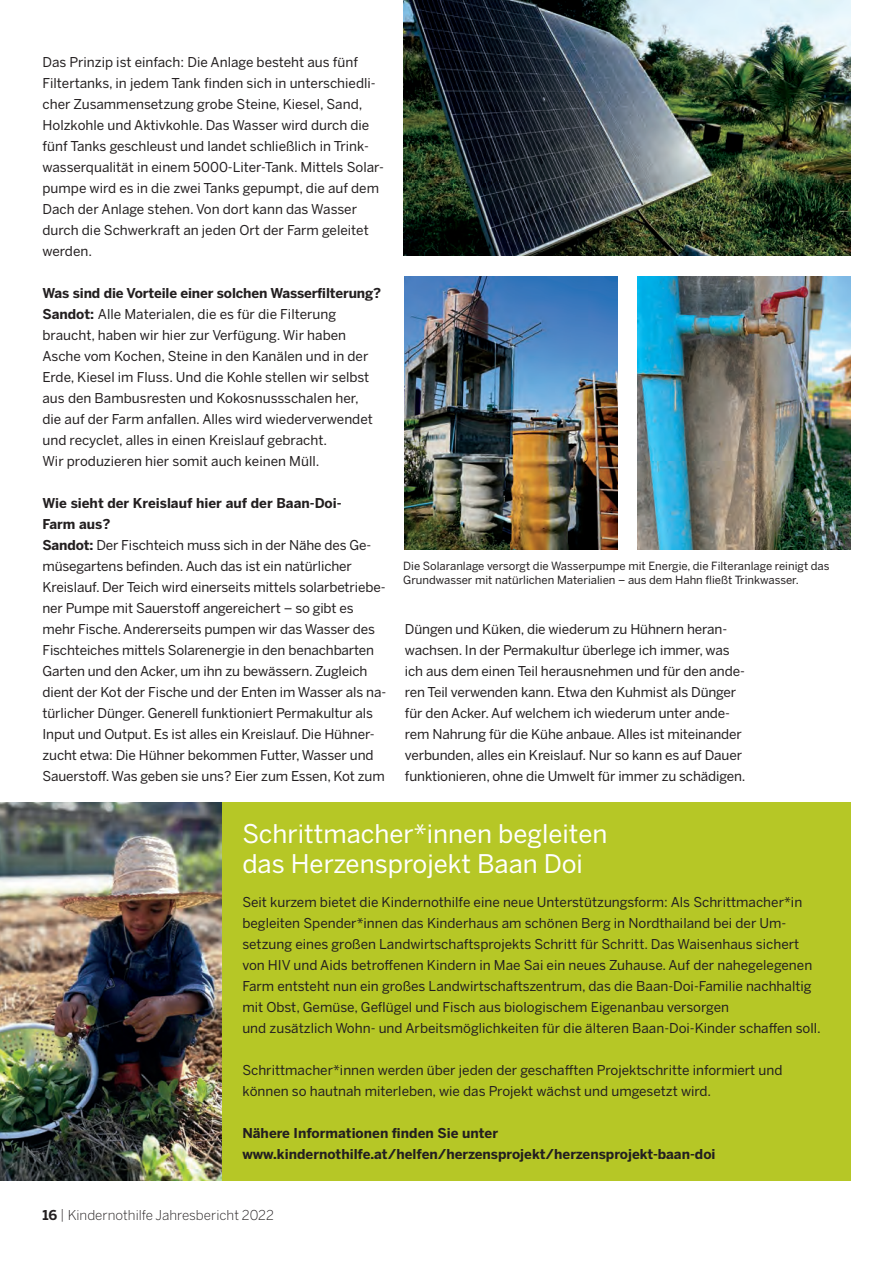
<style>
.page{position:relative;width:893px;height:1263px;background:#fff}
.page>*{position:absolute;margin:0;border:0;box-sizing:border-box;transform-origin:0 0}
.t1{font:25.5px/30px "Benton Sans";color:#fff}
.t2{font:13.5px/21px "Benton Sans";letter-spacing:-.01em;color:#231f20}
.t3{font:700 13.5px/21px "Benton Sans";color:#231f20}
.t4{font:300 13.5px "Benton Sans";color:#231f20}
.t5{font:11.25px/13.5px "Benton Sans";color:#231f20}
.s1{font-weight:700}
</style>
<div class="page">
<div style="left:221px;top:802px;width:629px;height:378px;background:#b6c726"></div>
<img style="left:403px;top:0;width:447px;height:256px">
<img style="left:638px;top:277px;width:212px;height:273px">
<img style="left:405px;top:277px;width:213px;height:273px">
<img style="left:0;top:802px;width:221px;height:378px">
<p class="t2" style="left:43px;top:51px;width:343px">Das Prinzip ist einfach: Die Anlage besteht aus fünf Filtertanks, in jedem Tank finden sich in unterschiedli&shy;cher Zusammensetzung grobe Steine, Kiesel, Sand, Holzkohle und Aktivkohle. Das Wasser wird durch die fünf Tanks geschleust und landet schließlich in Trink&shy;wasserqualität in einem 5000-Liter-Tank. Mittels Solar&shy;pumpe wird es in die zwei Tanks gepumpt, die auf dem Dach der Anlage stehen. Von dort kann das Wasser durch die Schwerkraft an jeden Ort der Farm geleitet werden.</p>
<p class="t2" style="left:43px;top:282px;width:340px"><span class="s1">Was sind die Vorteile einer solchen Wasserfilterung?<br>Sandot:</span> Alle Materialen, die es für die Filterung braucht, haben wir hier zur Verfügung. Wir haben Asche vom Kochen, Steine in den Kanälen und in der Erde, Kiesel im Fluss. Und die Kohle stellen wir selbst aus den Bambusresten und Kokosnussschalen her,<br>die auf der Farm anfallen. Alles wird wiederverwendet und recyclet, alles in einen Kreislauf gebracht.<br>Wir produzieren hier somit auch keinen Müll.</p>
<p class="t2" style="left:43px;top:492px;width:345px"><span class="s1">Wie sieht der Kreislauf hier auf der Baan-Doi-<br>Farm aus?<br>Sandot:</span> Der Fischteich muss sich in der Nähe des Ge&shy;müsegartens befinden. Auch das ist ein natürlicher Kreislauf. Der Teich wird einerseits mittels solarbetriebe&shy;ner Pumpe mit Sauerstoff angereichert – so gibt es mehr Fische. Andererseits pumpen wir das Wasser des Fischteiches mittels Solarenergie in den benachbarten Garten und den Acker, um ihn zu bewässern. Zugleich dient der Kot der Fische und der Enten im Wasser als na&shy;türlicher Dünger. Generell funktioniert Permakultur als Input und Output. Es ist alles ein Kreislauf. Die Hühner&shy;zucht etwa: Die Hühner bekommen Futter, Wasser und Sauerstoff. Was geben sie uns? Eier zum Essen, Kot zum</p>
<p class="t5" style="left:403px;top:559px;width:428px">Die Solaranlage versorgt die Wasserpumpe mit Energie, die Filteranlage reinigt das<br>Grundwasser mit natürlichen Materialien – aus dem Hahn fließt Trinkwasser.</p>
<p class="t2" style="left:405px;top:619px;width:342px">Düngen und Küken, die wiederum zu Hühnern heran&shy;wachsen. In der Permakultur überlege ich immer, was ich aus dem einen Teil herausnehmen und für den ande&shy;ren Teil verwenden kann. Etwa den Kuhmist als Dünger für den Acker. Auf welchem ich wiederum unter ande&shy;rem Nahrung für die Kühe anbaue. Alles ist miteinander verbunden, alles ein Kreislauf. Nur so kann es auf Dauer funktionieren, ohne die Umwelt für immer zu schädigen.</p>
<h1 class="t1" style="left:242px;top:819px;width:367px">Schrittmacher*innen begleiten das Herzensprojekt Baan Doi</h1>
<p class="t2" style="left:242px;top:891px;width:580px">Seit kurzem bietet die Kindernothilfe eine neue Unterstützungsform: Als Schrittmacher*in begleiten Spender*innen das Kinderhaus am schönen Berg in Nordthailand bei der Um&shy;setzung eines großen Landwirtschaftsprojekts Schritt für Schritt. Das Waisenhaus sichert von HIV und Aids betroffenen Kindern in Mae Sai ein neues Zuhause. Auf der nahegelegenen Farm entsteht nun ein großes Landwirtschaftszentrum, das die Baan-Doi-Familie nachhaltig mit Obst, Gemüse, Geflügel und Fisch aus biologischem Eigenanbau versorgen<br>und zusätzlich Wohn- und Arbeitsmöglichkeiten für die älteren Baan-Doi-Kinder schaffen soll.</p>
<p class="t2" style="left:242px;top:1059px;width:542px">Schrittmacher*innen werden über jeden der geschafften Projektschritte informiert und können so hautnah miterleben, wie das Projekt wächst und umgesetzt wird.</p>
<p class="t3" style="left:242px;top:1122px;width:475px">Nähere Informationen finden Sie unter www.kindernothilfe.at/helfen/herzensprojekt/herzensprojekt-baan-doi</p>
<p class="t4" style="left:43px;top:1207px;width:233px"><span class="s1">16</span> | Kindernothilfe Jahresbericht 2022</p>
</div>
